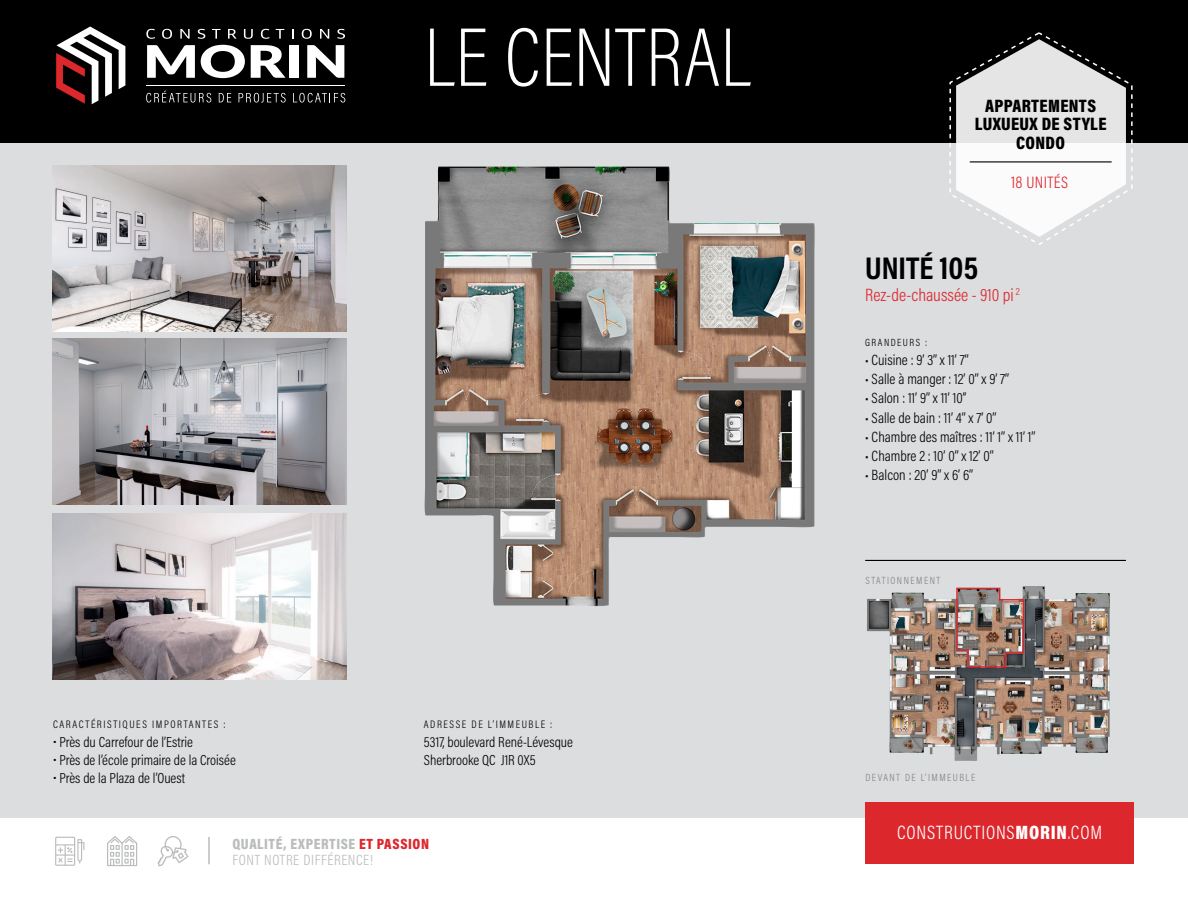
<style>
.page{position:relative;width:1188px;height:918px;background:#fff}
.page>*{position:absolute;margin:0;border:0;box-sizing:border-box;transform-origin:0 0}
.t1{font:200 84px "Acumin Pro Cond";letter-spacing:.005em;color:#fff}
.t2{font:700 31.65px "Acumin Pro Cond";color:#000001}
.t3{font:300 19.5px "Acumin Pro Cond";letter-spacing:.04em;color:#fff}
.t4{font:900 18.15px/18.5px "Acumin Pro Cond";letter-spacing:.02em;color:#000001;text-align:center}
.t5{font:300 18px "Acumin Pro Cond";color:#dc272d}
.t6{font:300 16.65px "Acumin Pro Cond";letter-spacing:.02em;color:#dc272d}
.t7{font:300 15px "Acumin Pro Cond";color:#000001}
.t8{font:300 15px/15.9px "Acumin Pro Cond";letter-spacing:.04em;color:#bbbdbd}
.t9{font:300 14.7px/18.1px "Acumin Pro Cond";color:#000001}
.t10{font:300 10.95px "Acumin Pro Cond";letter-spacing:.14em;color:#000001}
.t11{font:300 10.5px "Acumin Pro Cond";letter-spacing:.14em;color:#818586}
.t12{font:300 10.5px "Acumin Pro Cond";letter-spacing:.14em;color:#000001}
.s1{font-weight:900}
.s2{font-weight:900;color:#dc272d}
</style>
<div class="page">
<div style="left:0;top:0;width:1188px;height:817px;background:#dcdddf"></div>
<div style="left:865px;top:803px;width:269px;height:61px;background:#dc272d"></div>
<svg style="left:55px;top:837px;width:29px;height:29px"></svg>
<svg style="left:107px;top:836px;width:30px;height:30px"></svg>
<svg style="left:157px;top:836px;width:32px;height:30px"></svg>
<hr style="left:208px;top:837px;width:2px;height:27px;background:#bbbdbd">
<img style="left:53px;top:514px;width:294px;height:165px">
<img style="left:53px;top:338px;width:294px;height:166px">
<img style="left:53px;top:165px;width:294px;height:166px">
<div style="left:0;top:0;width:1188px;height:143px;background:#000001"></div>
<svg style="left:56px;top:27px;width:69px;height:77px"></svg>
<svg style="left:147px;top:45px;width:48px;height:33px"></svg>
<svg style="left:201px;top:45px;width:44px;height:33px"></svg>
<svg style="left:251px;top:45px;width:35px;height:33px"></svg>
<div style="left:289px;top:45px;width:10px;height:33px;background:#fff"></div>
<svg style="left:307px;top:45px;width:37px;height:33px"></svg>
<svg style="left:146px;top:29px;width:9px;height:10px"></svg>
<svg style="left:162px;top:29px;width:10px;height:10px"></svg>
<svg style="left:180px;top:29px;width:10px;height:10px"></svg>
<svg style="left:198px;top:29px;width:7px;height:10px"></svg>
<svg style="left:212px;top:29px;width:9px;height:10px"></svg>
<svg style="left:228px;top:29px;width:8px;height:10px"></svg>
<svg style="left:244px;top:29px;width:9px;height:10px"></svg>
<svg style="left:261px;top:29px;width:9px;height:10px"></svg>
<svg style="left:276px;top:29px;width:8px;height:10px"></svg>
<svg style="left:302px;top:29px;width:10px;height:10px"></svg>
<svg style="left:320px;top:29px;width:9px;height:10px"></svg>
<svg style="left:337px;top:29px;width:8px;height:10px"></svg>
<hr style="left:146px;top:85px;width:199px;height:1px;background:#fff">
<svg style="left:146px;top:91px;width:65px;height:12px"></svg>
<svg style="left:219px;top:93px;width:12px;height:9px"></svg>
<svg style="left:239px;top:93px;width:47px;height:10px"></svg>
<svg style="left:293px;top:93px;width:52px;height:10px"></svg>
<svg style="left:949px;top:32px;width:184px;height:213px"></svg>
<hr style="left:970px;top:161px;width:142px;height:1px;background:#000001">
<hr style="left:865px;top:560px;width:261px;height:1px;background:#000001">
<img style="left:867px;top:586px;width:243px;height:175px">
<img style="left:424px;top:166px;width:391px;height:441px">
<img style="left:955px;top:587px;width:70px;height:81px">
<h1 class="t1" style="left:424px;top:3px;width:328px">LE CENTRAL</h1>
<p class="t10" style="left:53px;top:718px;width:174px">CARACTÉRISTIQUES IMPORTANTES :</p>
<p class="t9" style="left:53px;top:732px;width:141px">• Près du Carrefour de l’Estrie</p>
<p class="t9" style="left:53px;top:750px;width:184px">• Près de l’école primaire de la Croisée</p>
<p class="t9" style="left:53px;top:768px;width:134px">• Près de la Plaza de l’Ouest</p>
<p class="t10" style="left:424px;top:718px;width:130px">ADRESSE DE L’IMMEUBLE :</p>
<p class="t9" style="left:424px;top:732px;width:151px">5317, boulevard René-Lévesque<br>Sherbrooke QC J1R 0X5</p>
<p class="t8" style="left:232px;top:836px;width:198px"><span class="s1">QUALITÉ, EXPERTISE</span> <span class="s2">ET PASSION<br></span>FONT NOTRE DIFFÉRENCE!</p>
<p class="t4" style="left:975px;top:96px;width:133px">APPARTEMENTS<br>LUXUEUX DE STYLE<br>CONDO</p>
<p class="t6" style="left:1011px;top:172px;width:58px">18 UNITÉS</p>
<h2 class="t2" style="left:865px;top:247px;width:114px">UNITÉ 105</h2>
<p class="t5" style="left:865px;top:284px;width:156px">Rez-de-chaussée - 910 pi <sup>2</sup></p>
<p class="t12" style="left:865px;top:336px;width:63px">GRANDEURS :</p>
<p class="t7" style="left:865px;top:350px;width:105px">• Cuisine : 9’ 3’’ x 11’ 7’’</p>
<p class="t7" style="left:865px;top:370px;width:145px">• Salle à manger : 12’ 0’’ x 9’ 7’’</p>
<p class="t7" style="left:865px;top:389px;width:103px">• Salon : 11’ 9’’ x 11’ 10’’</p>
<p class="t7" style="left:865px;top:408px;width:133px">• Salle de bain : 11’ 4’’ x 7’ 0’’</p>
<p class="t7" style="left:865px;top:427px;width:172px">• Chambre des maîtres : 11’ 1’’ x 11’ 1’’</p>
<p class="t7" style="left:865px;top:446px;width:130px">• Chambre 2 : 10’ 0’’ x 12’ 0’’</p>
<p class="t7" style="left:865px;top:466px;width:109px">• Balcon : 20’ 9’’ x 6’ 6’’</p>
<p class="t11" style="left:866px;top:573px;width:76px">STATIONNEMENT</p>
<p class="t11" style="left:866px;top:771px;width:111px">DEVANT DE L’IMMEUBLE</p>
<h3 class="t3" style="left:897px;top:820px;width:206px">CONSTRUCTIONS<span class="s1">MORIN</span>.COM</h3>
</div>
